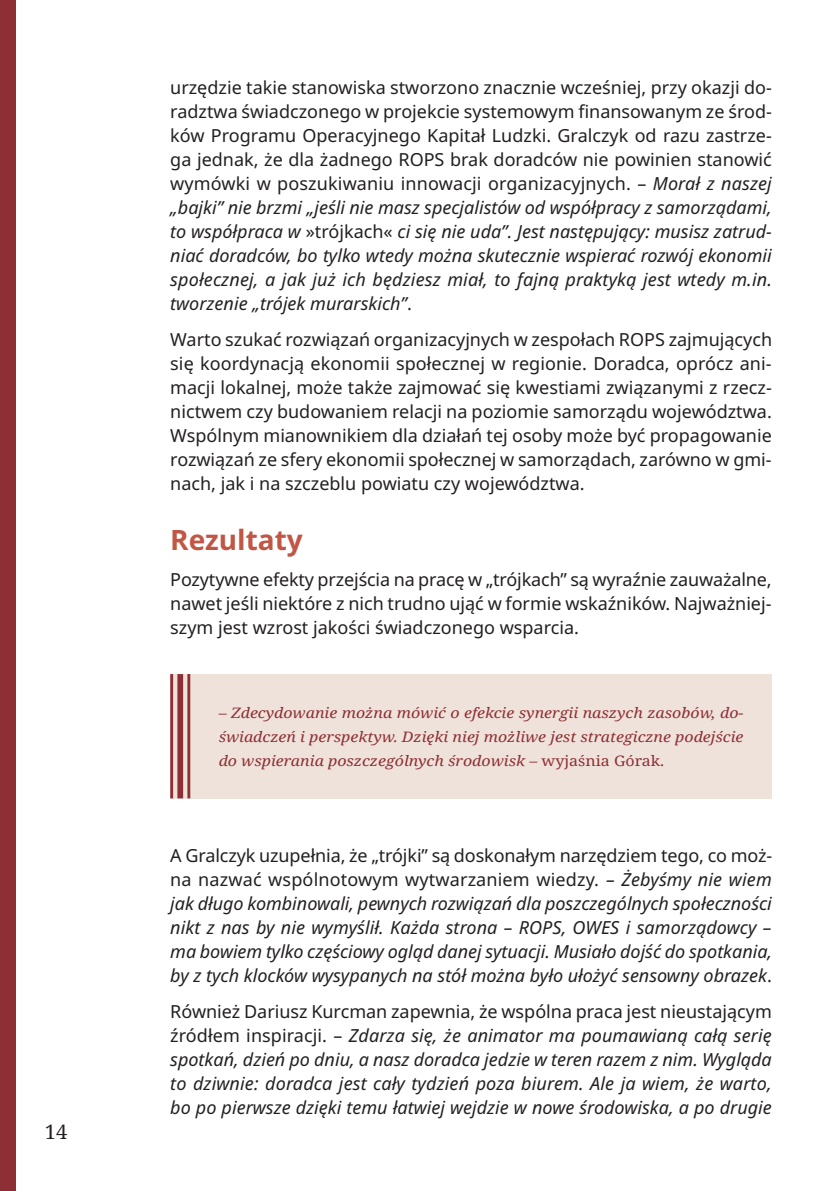
<style>
.page{position:relative;width:840px;height:1191px;background:#fff}
.page>*{position:absolute;margin:0;border:0;box-sizing:border-box;transform-origin:0 0}
.t1{font:700 28px "Noto Sans";color:#c15645}
.t2{font:20px "Noto Serif";color:#231f20}
.t3{font:18px/24px "Noto Sans";color:#231f20;text-align:justify}
.t4{font:italic 18px/24px "Noto Sans";color:#231f20;text-align:justify}
.t5{font:italic 14.4px/24px "Noto Serif";color:#8d2f34;text-align:justify;scale:1.11 1}
.s1{font-style:italic}
.s2{font-style:normal}
</style>
<div class="page">
<div style="left:0;top:0;width:16px;height:1191px;background:#8d2f34"></div>
<div style="left:170px;top:674px;width:601px;height:124px;background:#efe2db"></div>
<hr style="left:170px;top:674px;width:3px;height:124px;background:#8d2f34">
<div style="left:177px;top:674px;width:6px;height:124px;background:#8d2f34"></div>
<hr style="left:187px;top:674px;width:3px;height:124px;background:#8d2f34">
<p class="t2" style="left:45px;top:1117px;width:24px">14</p>
<p class="t3" style="left:170px;top:75px;width:603px">urzędzie takie stanowiska stworzono znacznie wcześniej, przy okazji do&shy;radztwa świadczonego w projekcie systemowym finansowanym ze środ&shy;ków Programu Operacyjnego Kapitał Ludzki. Gralczyk od razu zastrze&shy;ga jednak, że dla żadnego ROPS brak doradców nie powinien stanowić wymówki w poszukiwaniu innowacji organizacyjnych. – <span class="s1">Morał z naszej „bajki” nie brzmi „jeśli nie masz specjalistów od współpracy z samorządami, to współpraca w</span> »trójkach« <span class="s1">ci się nie uda”. Jest następujący: musisz zatrud&shy;niać doradców, bo tylko wtedy można skutecznie wspierać rozwój ekonomii społecznej, a jak już ich będziesz miał, to fajną praktyką jest wtedy m.in. tworzenie „trójek murarskich”</span>.</p>
<p class="t3" style="left:170px;top:327px;width:603px">Warto szukać rozwiązań organizacyjnych w zespołach ROPS zajmujących się koordynacją ekonomii społecznej w regionie. Doradca, oprócz ani&shy;macji lokalnej, może także zajmować się kwestiami związanymi z rzecz&shy;nictwem czy budowaniem relacji na poziomie samorządu województwa.<br>Wspólnym mianownikiem dla działań tej osoby może być propagowanie rozwiązań ze sfery ekonomii społecznej w samorządach, zarówno w gmi&shy;nach, jak i na szczeblu powiatu czy województwa.</p>
<h1 class="t1" style="left:170px;top:520px;width:134px">Rezultaty</h1>
<p class="t3" style="left:170px;top:567px;width:602px">Pozytywne efekty przejścia na pracę w „trójkach” są wyraźnie zauważalne, nawet jeśli niektóre z nich trudno ująć w formie wskaźników. Najważniej&shy;szym jest wzrost jakości świadczonego wsparcia.</p>
<p class="t5" style="left:218px;top:700px;width:474px"><span class="s2">–</span> Zdecydowanie można mówić o efekcie synergii naszych zasobów, do&shy;świadczeń i perspektyw. Dzięki niej możliwe jest strategiczne podejście do wspierania poszczególnych środowisk <span class="s2">– wyjaśnia Górak.</span></p>
<p class="t4" style="left:170px;top:843px;width:603px"><span class="s2">A Gralczyk uzupełnia, że „trójki” są doskonałym narzędziem tego, co moż&shy;na nazwać wspólnotowym wytwarzaniem wiedzy.</span> – Żebyśmy nie wiem jak długo kombinowali, pewnych rozwiązań dla poszczególnych społeczności nikt z nas by nie wymyślił. Każda strona – ROPS, OWES i samorządowcy – ma bowiem tylko częściowy ogląd danej sytuacji. Musiało dojść do spotkania, by z tych klocków wysypanych na stół można było ułożyć sensowny obrazek<span class="s2">.</span></p>
<p class="t4" style="left:170px;top:999px;width:602px"><span class="s2">Również Dariusz Kurcman zapewnia, że wspólna praca jest nieustającym źródłem inspiracji. –</span> Zdarza się, że animator ma poumawianą całą serię spotkań, dzień po dniu, a nasz doradca jedzie w teren razem z nim. Wygląda to dziwnie: doradca jest cały tydzień poza biurem. Ale ja wiem, że warto, bo po pierwsze dzięki temu łatwiej wejdzie w nowe środowiska, a po drugie</p>
</div>
